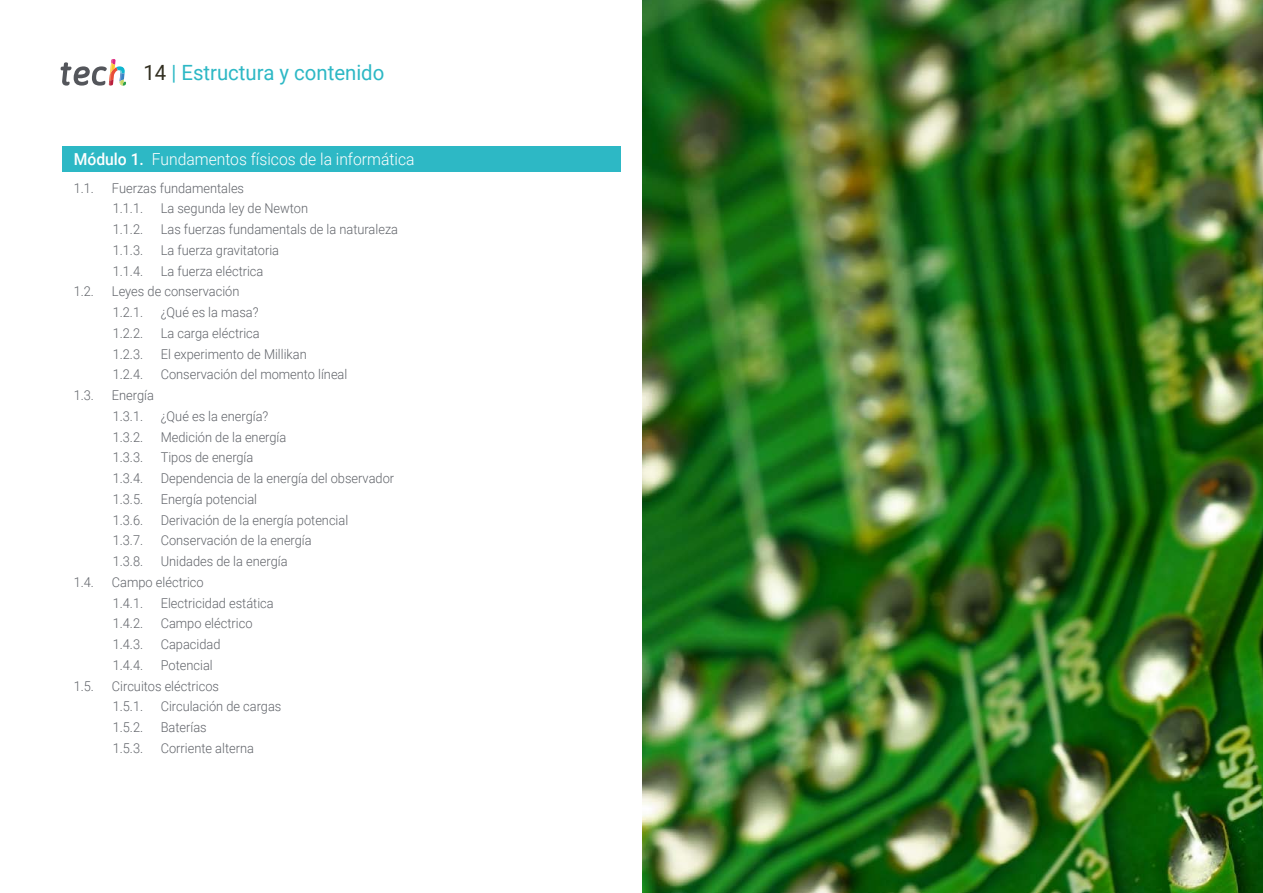
<style>
.page{position:relative;width:1263px;height:893px;background:#fff}
.page>*{position:absolute;margin:0;border:0;box-sizing:border-box;transform-origin:0 0}
.t1{font:21px "Roboto";color:#2db8c5}
.t2{font:300 16.5px "Roboto";color:#fff;scale:.95 1}
.t3{font:300 13.5px/20.7px "Roboto";color:#61646a;scale:.95 1}
.s1{color:#312e20}
.s2{font-weight:500}
</style>
<div class="page">
<img style="left:642px;top:0;width:621px;height:893px">
<div style="left:63px;top:147px;width:558px;height:25px;background:#2db8c5"></div>
<svg style="left:61px;top:59px;width:65px;height:27px"></svg>
<h1 class="t1" style="left:144px;top:57px;width:242px"><span class="s1">14</span> | Estructura y contenido</h1>
<p class="t2" style="left:74px;top:148px;width:360px"><span class="s2">Módulo 1.</span> Fundamentos físicos de la informática</p>
<p class="t3" style="left:74px;top:177px;width:23px">1.1.</p>
<p class="t3" style="left:112px;top:177px;width:141px">Fuerzas fundamentales<br>1.1.1.</p>
<p class="t3" style="left:161px;top:198px;width:157px">La segunda ley de Newton</p>
<p class="t3" style="left:113px;top:218px;width:34px">1.1.2.</p>
<p class="t3" style="left:161px;top:218px;width:251px">Las fuerzas fundamentals de la naturaleza</p>
<p class="t3" style="left:113px;top:239px;width:34px">1.1.3.</p>
<p class="t3" style="left:161px;top:239px;width:126px">La fuerza gravitatoria</p>
<p class="t3" style="left:113px;top:260px;width:34px">1.1.4.</p>
<p class="t3" style="left:161px;top:260px;width:110px">La fuerza eléctrica</p>
<p class="t3" style="left:74px;top:281px;width:23px">1.2.</p>
<p class="t3" style="left:112px;top:281px;width:136px">Leyes de conservación<br>1.2.1.</p>
<p class="t3" style="left:161px;top:301px;width:105px">¿Qué es la masa?</p>
<p class="t3" style="left:113px;top:322px;width:34px">1.2.2.</p>
<p class="t3" style="left:161px;top:322px;width:106px">La carga eléctrica</p>
<p class="t3" style="left:113px;top:343px;width:34px">1.2.3.</p>
<p class="t3" style="left:161px;top:343px;width:155px">El experimento de Millikan</p>
<p class="t3" style="left:113px;top:364px;width:34px">1.2.4.</p>
<p class="t3" style="left:161px;top:364px;width:198px">Conservación del momento líneal</p>
<p class="t3" style="left:74px;top:384px;width:23px">1.3.</p>
<p class="t3" style="left:112px;top:384px;width:46px">Energía<br>1.3.1.</p>
<p class="t3" style="left:161px;top:405px;width:115px">¿Qué es la energía?</p>
<p class="t3" style="left:113px;top:426px;width:34px">1.3.2.</p>
<p class="t3" style="left:161px;top:426px;width:134px">Medición de la energía</p>
<p class="t3" style="left:113px;top:447px;width:34px">1.3.3.</p>
<p class="t3" style="left:161px;top:447px;width:99px">Tipos de energía</p>
<p class="t3" style="left:113px;top:467px;width:34px">1.3.4.</p>
<p class="t3" style="left:161px;top:467px;width:247px">Dependencia de la energía del observador</p>
<p class="t3" style="left:113px;top:488px;width:34px">1.3.5.</p>
<p class="t3" style="left:161px;top:488px;width:103px">Energía potencial</p>
<p class="t3" style="left:113px;top:509px;width:34px">1.3.6.</p>
<p class="t3" style="left:161px;top:509px;width:199px">Derivación de la energía potencial</p>
<p class="t3" style="left:113px;top:530px;width:34px">1.3.7.</p>
<p class="t3" style="left:161px;top:530px;width:160px">Conservación de la energía</p>
<p class="t3" style="left:113px;top:550px;width:34px">1.3.8.</p>
<p class="t3" style="left:161px;top:550px;width:135px">Unidades de la energía</p>
<p class="t3" style="left:74px;top:571px;width:23px">1.4.</p>
<p class="t3" style="left:112px;top:571px;width:98px">Campo eléctrico<br>1.4.1.</p>
<p class="t3" style="left:161px;top:592px;width:120px">Electricidad estática</p>
<p class="t3" style="left:113px;top:613px;width:34px">1.4.2.</p>
<p class="t3" style="left:161px;top:613px;width:98px">Campo eléctrico</p>
<p class="t3" style="left:113px;top:633px;width:34px">1.4.3.</p>
<p class="t3" style="left:161px;top:633px;width:64px">Capacidad</p>
<p class="t3" style="left:113px;top:654px;width:34px">1.4.4.</p>
<p class="t3" style="left:161px;top:654px;width:56px">Potencial</p>
<p class="t3" style="left:74px;top:675px;width:23px">1.5.</p>
<p class="t3" style="left:112px;top:675px;width:114px">Circuitos eléctricos<br>1.5.1.</p>
<p class="t3" style="left:161px;top:696px;width:128px">Circulación de cargas</p>
<p class="t3" style="left:113px;top:716px;width:34px">1.5.2.</p>
<p class="t3" style="left:161px;top:716px;width:50px">Baterías</p>
<p class="t3" style="left:113px;top:737px;width:34px">1.5.3.</p>
<p class="t3" style="left:161px;top:737px;width:100px">Corriente alterna</p>
</div>
